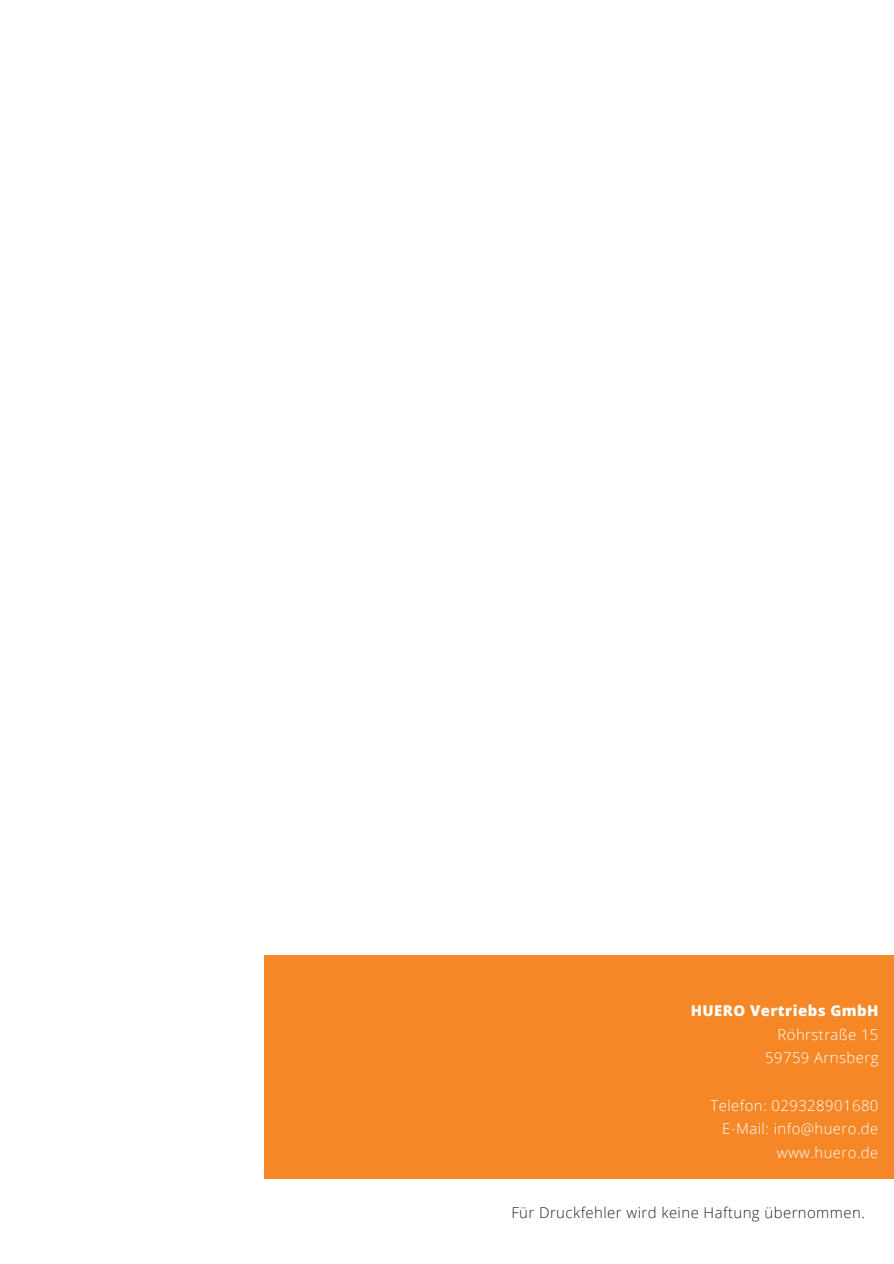
<style>
.page{position:relative;width:894px;height:1264px;background:#fff}
.page>*{position:absolute;margin:0;border:0;box-sizing:border-box;transform-origin:0 0}
.t1{font:300 14.85px/23.7px "Open Sans";letter-spacing:.03em;color:#fff;text-align:right}
.t2{font:300 14.85px "Open Sans";letter-spacing:.03em;color:#222}
.t3{font:800 14.85px "Open Sans";letter-spacing:.03em;color:#fff}
</style>
<div class="page">
<div style="left:264px;top:955px;width:629px;height:224px;background:#f58726"></div>
<p class="t3" style="left:690px;top:1000px;width:189px">HUERO Vertriebs GmbH</p>
<p class="t1" style="left:765px;top:1021px;width:115px">Röhrstraße 15<br>59759 Arnsberg</p>
<p class="t1" style="left:710px;top:1092px;width:169px">Telefon: 029328901680<br>E-Mail: info@huero.de www.huero.de</p>
<p class="t2" style="left:511px;top:1202px;width:355px">Für Druckfehler wird keine Haftung übernommen.</p>
</div>
